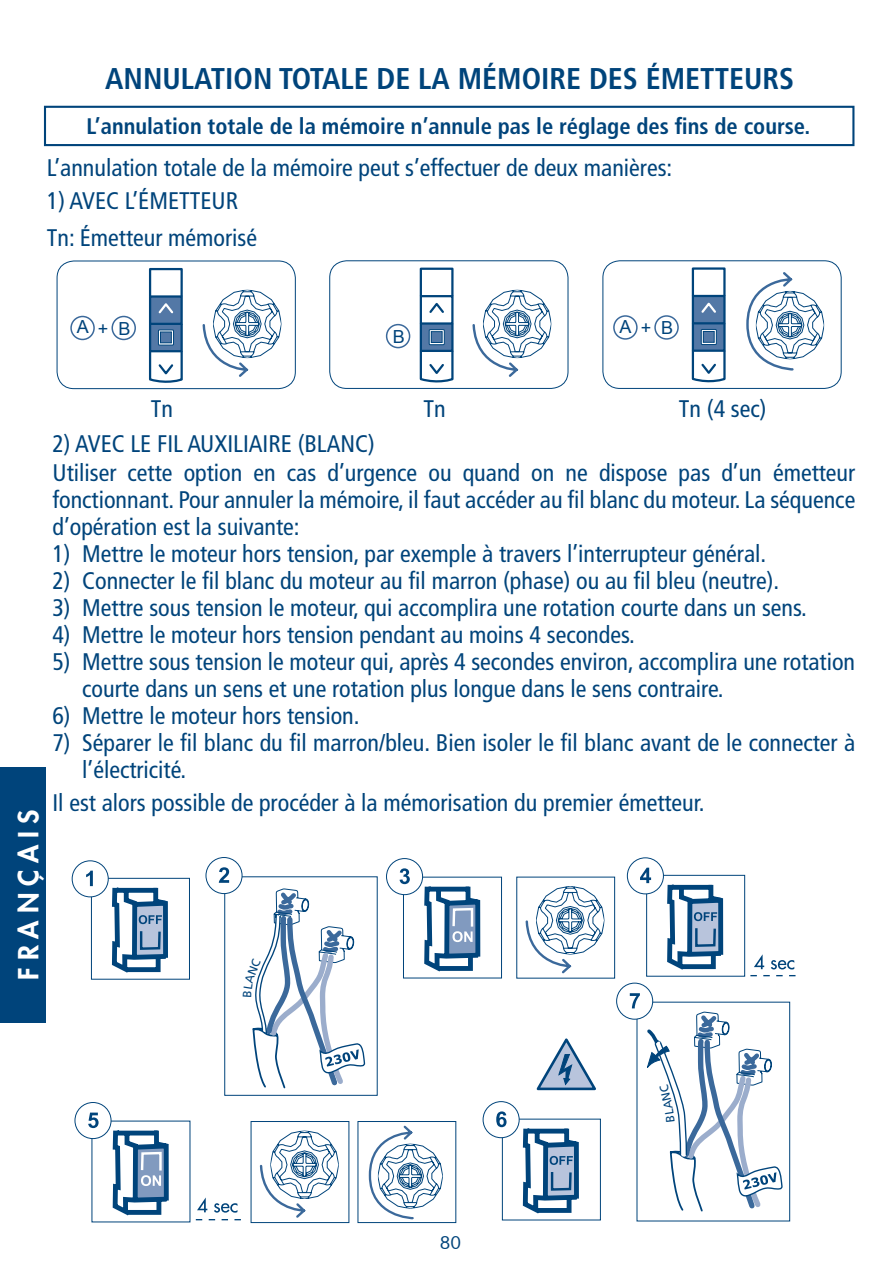
<style>
.page{position:relative;width:895px;height:1279px;background:#fff}
.page>*{position:absolute;margin:0;border:0;box-sizing:border-box;transform-origin:0 0}
.t1{font:700 condensed 30px "Frutiger LT Std";color:#00447b}
.t2{font:800 27px "Futura";letter-spacing:.255em;color:#fff}
.t3{font:condensed 24px/27px "Frutiger LT Std";color:#00447b}
.t4{font:700 condensed 22.5px "Frutiger LT Std";color:#00447b}
.t5{font:18px "Arial";color:#00447b}
.t6{font:18px "Futura BT";color:#00447b}
</style>
<div class="page">
<div style="left:613px;top:315px;width:24px;height:24px;border:2px solid #3b699b;border-radius:50%"></div>
<div style="left:654px;top:315px;width:24px;height:24px;border:2px solid #3b699b;border-radius:50%"></div>
<div style="left:691px;top:322px;width:34px;height:30px;background:#5378a6;border:2px solid #00447b"></div>
<div style="left:692px;top:296px;width:32px;height:27px;background:#5378a6"></div>
<div style="left:691px;top:295px;width:34px;height:29px;border:2px solid #00447b"></div>
<div style="left:691px;top:267px;width:34px;height:30px;border:2px solid #00447b"></div>
<svg style="left:701px;top:302px;width:15px;height:11px"></svg>
<div style="left:700px;top:329px;width:16px;height:16px;border:1px solid #00447b"></div>
<svg style="left:691px;top:330px;width:35px;height:53px"></svg>
<svg style="left:746px;top:272px;width:78px;height:99px"></svg>
<div style="left:70px;top:316px;width:25px;height:24px;border:2px solid #3b699b;border-radius:50%"></div>
<div style="left:111px;top:316px;width:25px;height:24px;border:2px solid #3b699b;border-radius:50%"></div>
<div style="left:149px;top:323px;width:34px;height:29px;background:#5378a6;border:2px solid #00447b"></div>
<div style="left:150px;top:296px;width:32px;height:28px;background:#5378a6"></div>
<div style="left:149px;top:295px;width:34px;height:30px;border:2px solid #00447b"></div>
<div style="left:149px;top:268px;width:34px;height:29px;border:2px solid #00447b"></div>
<svg style="left:158px;top:303px;width:16px;height:11px"></svg>
<svg style="left:148px;top:349px;width:35px;height:34px"></svg>
<div style="left:158px;top:329px;width:16px;height:16px;border:1px solid #00447b"></div>
<svg style="left:160px;top:331px;width:12px;height:12px"></svg>
<svg style="left:202px;top:290px;width:79px;height:87px"></svg>
<div style="left:57px;top:260px;width:239px;height:129px;border:1px solid #00447b;border-radius:17px"></div>
<div style="left:419px;top:322px;width:34px;height:30px;background:#5378a6;border:2px solid #00447b"></div>
<div style="left:419px;top:295px;width:34px;height:29px;border:2px solid #00447b"></div>
<div style="left:419px;top:267px;width:34px;height:30px;border:2px solid #00447b"></div>
<svg style="left:429px;top:302px;width:15px;height:11px"></svg>
<div style="left:429px;top:329px;width:15px;height:16px;border:1px solid #00447b"></div>
<svg style="left:419px;top:331px;width:35px;height:52px"></svg>
<div style="left:386px;top:324px;width:24px;height:24px;border:2px solid #3b699b;border-radius:50%"></div>
<svg style="left:472px;top:290px;width:79px;height:87px"></svg>
<div style="left:329px;top:260px;width:239px;height:129px;border:1px solid #00447b;border-radius:17px"></div>
<div style="left:602px;top:260px;width:239px;height:129px;border:1px solid #00447b;border-radius:17px"></div>
<div style="left:44px;top:106px;width:810px;height:40px;border:2px solid #00447b"></div>
<svg style="left:90px;top:874px;width:655px;height:348px"></svg>
<svg style="left:750px;top:954px;width:45px;height:22px"></svg>
<svg style="left:196px;top:1218px;width:45px;height:2px"></svg>
<div style="left:206px;top:857px;width:36px;height:36px;background:#fff;border-radius:50%"></div>
<div style="left:205px;top:856px;width:37px;height:37px;border:1px solid #00447b;border-radius:50%"></div>
<svg style="left:219px;top:867px;width:10px;height:15px"></svg>
<div style="left:386px;top:858px;width:36px;height:36px;background:#fff;border-radius:50%"></div>
<div style="left:386px;top:858px;width:37px;height:36px;border:1px solid #00447b;border-radius:50%"></div>
<svg style="left:399px;top:868px;width:11px;height:16px"></svg>
<div style="left:72px;top:860px;width:36px;height:36px;background:#fff;border-radius:50%"></div>
<div style="left:72px;top:860px;width:37px;height:37px;border:1px solid #00447b;border-radius:50%"></div>
<svg style="left:86px;top:870px;width:7px;height:16px"></svg>
<div style="left:627px;top:857px;width:36px;height:36px;background:#fff;border-radius:50%"></div>
<div style="left:626px;top:857px;width:37px;height:37px;border:1px solid #00447b;border-radius:50%"></div>
<svg style="left:640px;top:867px;width:11px;height:16px"></svg>
<div style="left:75px;top:1102px;width:36px;height:36px;background:#fff;border-radius:50%"></div>
<div style="left:74px;top:1101px;width:37px;height:37px;border:1px solid #00447b;border-radius:50%"></div>
<svg style="left:88px;top:1112px;width:11px;height:15px"></svg>
<svg style="left:421px;top:881px;width:62px;height:33px"></svg>
<div style="left:452px;top:907px;width:21px;height:20px;border:2px solid #fff"></div>
<svg style="left:109px;top:882px;width:62px;height:94px"></svg>
<div style="left:140px;top:929px;width:21px;height:20px;border:2px solid #00447b"></div>
<svg style="left:664px;top:879px;width:61px;height:94px"></svg>
<div style="left:695px;top:926px;width:20px;height:20px;border:2px solid #00447b"></div>
<svg style="left:519px;top:1155px;width:62px;height:62px"></svg>
<div style="left:550px;top:1170px;width:21px;height:20px;border:2px solid #00447b"></div>
<svg style="left:110px;top:1125px;width:61px;height:94px"></svg>
<div style="left:141px;top:1151px;width:21px;height:20px;border:2px solid #fff"></div>
<svg style="left:524px;top:886px;width:80px;height:28px"></svg>
<svg style="left:258px;top:1130px;width:81px;height:89px"></svg>
<svg style="left:367px;top:1155px;width:76px;height:65px"></svg>
<svg style="left:259px;top:914px;width:422px;height:241px"></svg>
<div style="left:0;top:767px;width:46px;height:255px;background:#00447b"></div>
<svg style="left:629px;top:993px;width:154px;height:219px"></svg>
<svg style="left:243px;top:887px;width:123px;height:202px"></svg>
<p class="t1" style="left:105px;top:61px;width:690px">ANNULATION TOTALE DE LA MÉMOIRE DES ÉMETTEURS</p>
<p class="t4" style="left:87px;top:112px;width:725px">L’annulation totale de la mémoire n’annule pas le réglage des fins de course.</p>
<p class="t3" style="left:47px;top:154px;width:627px">L’annulation totale de la mémoire peut s’effectuer de deux manières:</p>
<p class="t3" style="left:47px;top:187px;width:193px">1) AVEC L’ÉMETTEUR</p>
<p class="t3" style="left:47px;top:224px;width:212px">Tn: Émetteur mémorisé</p>
<p class="t5" style="left:77px;top:315px;width:14px">A</p>
<p class="t5" style="left:98px;top:316px;width:12px">+</p>
<p class="t5" style="left:118px;top:316px;width:14px">B</p>
<p class="t5" style="left:619px;top:315px;width:14px">A</p>
<p class="t5" style="left:640px;top:316px;width:12px">+</p>
<p class="t5" style="left:661px;top:316px;width:14px">B</p>
<p class="t5" style="left:393px;top:324px;width:14px">B</p>
<p class="t2" style="left:11px;top:979px;width:172px;rotate:-90deg">FRANÇAIS</p>
<p class="t3" style="left:151px;top:395px;width:24px">Tn</p>
<p class="t3" style="left:423px;top:395px;width:24px">Tn</p>
<p class="t3" style="left:678px;top:395px;width:89px">Tn (4 sec)</p>
<p class="t3" style="left:52px;top:430px;width:324px">2) AVEC LE FIL AUXILIAIRE (BLANC)</p>
<p class="t3" style="left:52px;top:459px;width:804px;text-align:justify">Utiliser cette option en cas d’urgence ou quand on ne dispose pas d’un émetteur fonctionnant. Pour annuler la mémoire, il faut accéder au fil blanc du moteur. La séquence d’opération est la suivante:</p>
<p class="t3" style="left:52px;top:540px;width:715px">1) Mettre le moteur hors tension, par exemple à travers l’interrupteur général.</p>
<p class="t3" style="left:52px;top:567px;width:728px">2) Connecter le fil blanc du moteur au fil marron (phase) ou au fil bleu (neutre).</p>
<p class="t3" style="left:52px;top:594px;width:755px">3) Mettre sous tension le moteur, qui accomplira une rotation courte dans un sens.</p>
<p class="t3" style="left:52px;top:621px;width:583px">4) Mettre le moteur hors tension pendant au moins 4 secondes.</p>
<p class="t3" style="left:82px;top:648px;width:774px;text-indent:-30px">5) Mettre sous tension le moteur qui, après 4 secondes environ, accomplira une rotation courte dans un sens et une rotation plus longue dans le sens contraire.</p>
<p class="t3" style="left:52px;top:702px;width:308px">6) Mettre le moteur hors tension.</p>
<p class="t3" style="left:82px;top:729px;width:774px;text-indent:-30px">7) Séparer le fil blanc du fil marron/bleu. Bien isoler le fil blanc avant de le connecter à l’électricité.</p>
<p class="t3" style="left:52px;top:789px;width:653px">Il est alors possible de procéder à la mémorisation du premier émetteur.</p>
<p class="t6" style="left:440px;top:1231px;width:23px">80</p>
</div>
